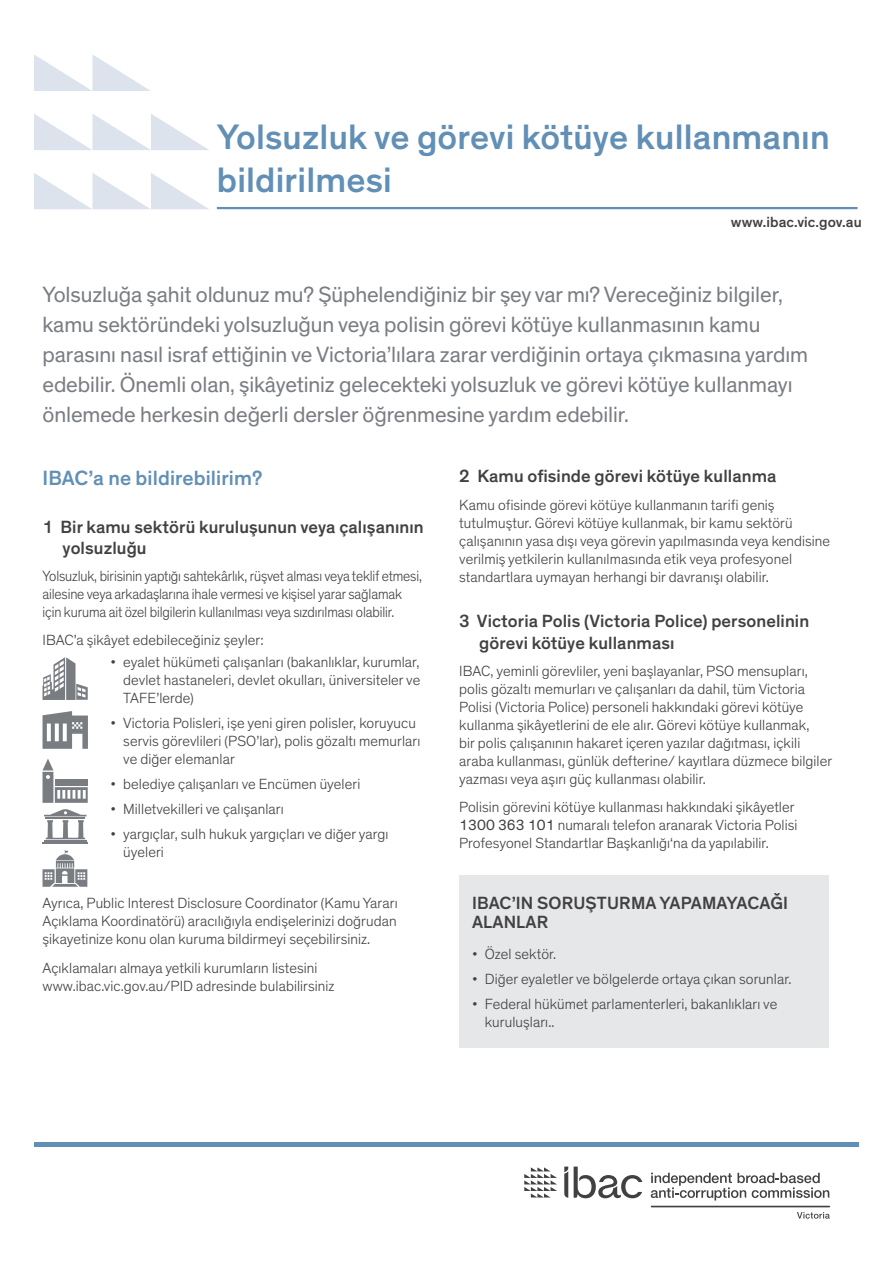
<style>
.page{position:relative;width:893px;height:1263px;background:#fff}
.page>*{position:absolute;margin:0;border:0;box-sizing:border-box;transform-origin:0 0}
.t1{font:500 36px/43.2px "Theinhardt";letter-spacing:.005em;color:#618fb6}
.t2{font:22.5px/30px "Theinhardt";letter-spacing:-.005em;color:#797d82}
.t3{font:500 21px "Theinhardt";letter-spacing:.005em;color:#618fb6}
.t4{font:500 18px/21.6px "Theinhardt";letter-spacing:.005em;color:#414042}
.t5{font:300 15px/18px "Theinhardt";letter-spacing:.005em;color:#414042}
.t6{font:300 15px/18px "Theinhardt";letter-spacing:.005em;color:#414042;scale:.94 1}
.t7{font:500 15px "Theinhardt";letter-spacing:.005em;color:#414042}
.s1{font-weight:400}
</style>
<div class="page">
<svg style="left:651px;top:1172px;width:178px;height:28px"></svg>
<svg style="left:574px;top:1166px;width:68px;height:32px"></svg>
<svg style="left:564px;top:1166px;width:4px;height:32px"></svg>
<svg style="left:524px;top:1167px;width:33px;height:30px"></svg>
<svg style="left:797px;top:1212px;width:33px;height:6px"></svg>
<hr style="left:651px;top:1206px;width:179px;height:1px;background:#414042">
<div style="left:34px;top:1142px;width:825px;height:5px;background:#618fb6"></div>
<svg style="left:34px;top:55px;width:116px;height:36px"></svg>
<svg style="left:34px;top:114px;width:175px;height:36px"></svg>
<svg style="left:34px;top:173px;width:174px;height:36px"></svg>
<hr style="left:217px;top:207px;width:640px;height:2px;background:#618fb6">
<div style="left:459px;top:875px;width:370px;height:173px;background:#e6e7e8"></div>
<svg style="left:43px;top:759px;width:45px;height:44px"></svg>
<svg style="left:43px;top:657px;width:45px;height:43px"></svg>
<svg style="left:43px;top:711px;width:45px;height:38px"></svg>
<svg style="left:43px;top:850px;width:44px;height:37px"></svg>
<hr style="left:44px;top:840px;width:42px;height:1px;background:#797d82">
<hr style="left:43px;top:842px;width:45px;height:1px;background:#797d82">
<svg style="left:44px;top:809px;width:42px;height:30px"></svg>
<h1 class="t1" style="left:217px;top:116px;width:614px">Yolsuzluk ve görevi kötüye kullanmanın bildirilmesi</h1>
<p class="t7" style="left:731px;top:213px;width:132px">www.ibac.vic.gov.au</p>
<p class="t2" style="left:43px;top:280px;width:767px">Yolsuzluğa şahit oldunuz mu? Şüphelendiğiniz bir şey var mı? Vereceğiniz bilgiler, kamu sektöründeki yolsuzluğun veya polisin görevi kötüye kullanmasının kamu parasını nasıl israf ettiğinin ve Victoria’lılara zarar verdiğinin ortaya çıkmasına yardım edebilir. Önemli olan, şikâyetiniz gelecekteki yolsuzluk ve görevi kötüye kullanmayı önlemede herkesin değerli dersler öğrenmesine yardım edebilir.</p>
<h3 class="t3" style="left:43px;top:466px;width:221px">IBAC’a ne bildirebilirim?</h3>
<p class="t4" style="left:63px;top:516px;width:362px;text-indent:-20px">1 Bir kamu sektörü kuruluşunun veya çalışanının yolsuzluğu</p>
<p class="t6" style="left:43px;top:567px;width:405px">Yolsuzluk, birisinin yaptığı sahtekârlık, rüşvet alması veya teklif etmesi, ailesine veya arkadaşlarına ihale vermesi ve kişisel yarar sağlamak için kuruma ait özel bilgilerin kullanılması veya sızdırılması olabilir.</p>
<p class="t5" style="left:43px;top:631px;width:223px">IBAC’a şikâyet edebileceğiniz şeyler:</p>
<p class="t5" style="left:123px;top:654px;width:298px;text-align:justify;text-indent:-13px">• eyalet hükümeti çalışanları (bakanlıklar, kurumlar, devlet hastaneleri, devlet okulları, üniversiteler ve TAFE’lerde)</p>
<p class="t5" style="left:123px;top:714px;width:299px;text-indent:-13px">• Victoria Polisleri, işe yeni giren polisler, koruyucu servis görevlileri (PSO’lar), polis gözaltı memurları ve diğer elemanlar</p>
<p class="t5" style="left:111px;top:775px;width:251px">• belediye çalışanları ve Encümen üyeleri</p>
<p class="t5" style="left:111px;top:800px;width:175px">• Milletvekilleri ve çalışanları</p>
<p class="t5" style="left:123px;top:825px;width:267px;text-indent:-13px">• yargıçlar, sulh hukuk yargıçları ve diğer yargı üyeleri</p>
<p class="t5" style="left:43px;top:894px;width:357px;text-align:justify">Ayrıca, Public Interest Disclosure Coordinator (Kamu Yararı Açıklama Koordinatörü) aracılığıyla endişelerinizi doğrudan şikayetinize konu olan kuruma bildirmeyi seçebilirsiniz.</p>
<p class="t5" style="left:43px;top:959px;width:294px">Açıklamaları almaya yetkili kurumların listesini www.ibac.vic.gov.au/PID adresinde bulabilirsiniz</p>
<p class="t4" style="left:459px;top:465px;width:319px">2 Kamu ofisinde görevi kötüye kullanma</p>
<p class="t5" style="left:459px;top:497px;width:372px">Kamu ofisinde görevi kötüye kullanmanın tarifi geniş tutulmuştur. Görevi kötüye kullanmak, bir kamu sektörü çalışanının yasa dışı veya görevin yapılmasında veya kendisine verilmiş yetkilerin kullanılmasında etik veya profesyonel standartlara uymayan herhangi bir davranışı olabilir.</p>
<p class="t4" style="left:479px;top:611px;width:331px;text-indent:-20px">3 Victoria Polis (Victoria Police) personelinin görevi kötüye kullanması</p>
<p class="t5" style="left:459px;top:662px;width:374px">IBAC, yeminli görevliler, yeni başlayanlar, PSO mensupları, polis gözaltı memurları ve çalışanları da dahil, tüm Victoria Polisi (Victoria Police) personeli hakkındaki görevi kötüye kullanma şikâyetlerini de ele alır. Görevi kötüye kullanmak,<br>bir polis çalışanının hakaret içeren yazılar dağıtması, içkili araba kullanması, günlük defterine/ kayıtlara düzmece bilgiler yazması veya aşırı güç kullanması olabilir.</p>
<p class="t5" style="left:459px;top:798px;width:340px">Polisin görevini kötüye kullanması hakkındaki şikâyetler<br><span class="s1">1300 363 101</span> numaralı telefon aranarak Victoria Polisi<br>Profesyonel Standartlar Başkanlığı‘na da yapılabilir.</p>
<p class="t4" style="left:472px;top:893px;width:317px;line-height:19.5px">IBAC’IN SORUŞTURMA YAPAMAYACAĞI<br>ALANLAR</p>
<p class="t5" style="left:472px;top:945px;width:86px">• Özel sektör.</p>
<p class="t5" style="left:472px;top:970px;width:321px">• Diğer eyaletler ve bölgelerde ortaya çıkan sorunlar.</p>
<p class="t5" style="left:485px;top:995px;width:294px;text-indent:-13px">• Federal hükümet parlamenterleri, bakanlıkları ve kuruluşları..</p>
</div>
